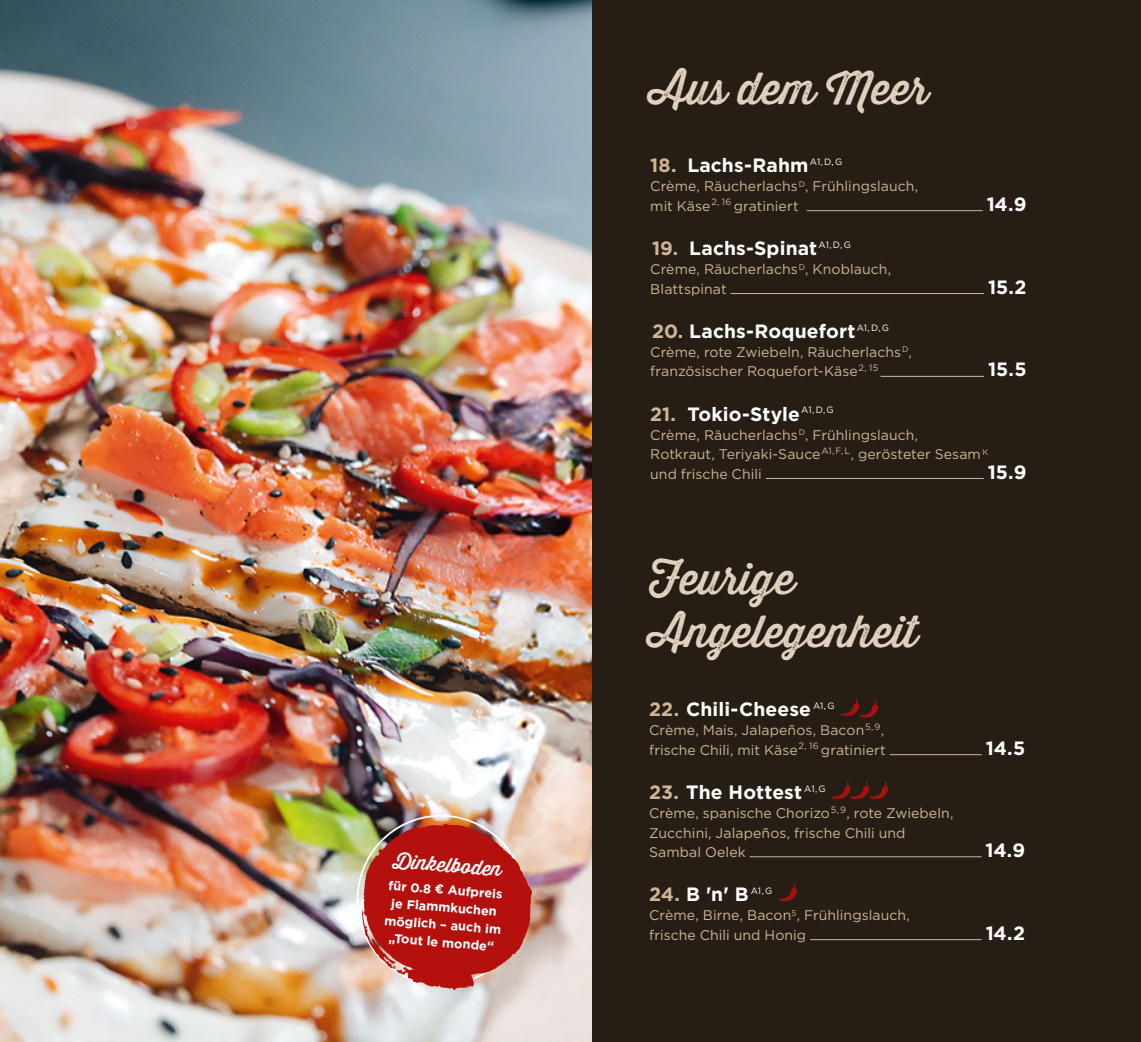
<style>
.page{position:relative;width:1141px;height:1042px;background:#261e15}
.page>*{position:absolute;margin:0;border:0;box-sizing:border-box;transform-origin:0 0}
.t1{font:43.75px/52.5px "Thirsty Rough Reg One";color:#e1d1be}
.t2{font:19.78px "Thirsty Rough Reg";color:#fff}
.t3{font:700 19.25px "Gotham";letter-spacing:.005em;color:#fff}
.t4{font:14px/19.2px "Gotham";letter-spacing:.005em;color:#ceb595}
.t5{font:700 12.78px/17.5px "Gotham";color:#fff;text-align:center}
.s1{color:#ceb595}
</style>
<div class="page">
<img style="left:0;top:0;width:591px;height:1042px">
<img style="left:349px;top:807px;width:184px;height:186px">
<img style="left:362px;top:824px;width:82px;height:115px">
<hr style="left:807px;top:210px;width:176px;height:1px;background:#ceb595">
<hr style="left:731px;top:293px;width:253px;height:1px;background:#ceb595">
<hr style="left:881px;top:376px;width:103px;height:1px;background:#ceb595">
<hr style="left:766px;top:478px;width:218px;height:1px;background:#ceb595">
<hr style="left:890px;top:754px;width:92px;height:1px;background:#ceb595">
<hr style="left:750px;top:856px;width:231px;height:1px;background:#ceb595">
<hr style="left:810px;top:939px;width:172px;height:1px;background:#ceb595">
<svg style="left:840px;top:698px;width:38px;height:19px"></svg>
<svg style="left:831px;top:781px;width:57px;height:18px"></svg>
<svg style="left:778px;top:883px;width:19px;height:18px"></svg>
<h2 class="t2" style="left:394px;top:846px;width:111px;rotate:4deg">Dinkelboden</h2>
<p class="t5" style="left:388px;top:876px;width:119px;rotate:5deg">für 0.8 € Aufpreis je Flammkuchen möglich – auch im „Tout le monde“</p>
<h1 class="t1" style="left:650px;top:62px;width:280px">Aus dem Meer</h1>
<h3 class="t3" style="left:650px;top:153px;width:193px"><span class="s1">18.</span> Lachs-Rahm <sup>A1,</sup> <sup>D,</sup> <sup>G</sup></h3>
<p class="t4" style="left:650px;top:176px;width:269px">Crème, Räucherlachs<sup>D</sup>, Frühlingslauch, mit Käse <sup>2,</sup> <sup>16</sup> gratiniert</p>
<h3 class="t3" style="left:652px;top:235px;width:200px"><span class="s1">19.</span> Lachs-Spinat <sup>A1,</sup> <sup>D,</sup> <sup>G</sup></h3>
<p class="t4" style="left:650px;top:259px;width:242px">Crème, Räucherlachs<sup>D</sup>, Knoblauch,<br>Blattspinat</p>
<h3 class="t3" style="left:652px;top:318px;width:239px"><span class="s1">20.</span> Lachs-Roquefort <sup>A1,</sup> <sup>D,</sup> <sup>G</sup></h3>
<p class="t4" style="left:650px;top:342px;width:263px">Crème, rote Zwiebeln, Räucherlachs<sup>D</sup>, französischer Roquefort-Käse <sup>2,</sup> <sup>15</sup></p>
<h3 class="t3" style="left:987px;top:191px;width:41px">14.9</h3>
<h3 class="t3" style="left:988px;top:274px;width:40px">15.2</h3>
<h3 class="t3" style="left:988px;top:357px;width:40px">15.5</h3>
<h3 class="t3" style="left:650px;top:401px;width:185px"><span class="s1">21.</span> Tokio-Style <sup>A1,</sup> <sup>D,</sup> <sup>G</sup></h3>
<p class="t4" style="left:650px;top:425px;width:340px">Crème, Räucherlachs<sup>D</sup>, Frühlingslauch,<br>Rotkraut, Teriyaki-Sauce <sup>A1,</sup> <sup>F,</sup> <sup>L</sup>, gerösteter Sesam <sup>K </sup>und frische Chili</p>
<h3 class="t3" style="left:988px;top:459px;width:40px">15.9</h3>
<h1 class="t1" style="left:649px;top:552px;width:270px">Feurige<br>Angelegenheit</h1>
<h3 class="t3" style="left:649px;top:696px;width:187px"><span class="s1">22.</span> Chili-Cheese <sup>A1,</sup> <sup>G</sup></h3>
<p class="t4" style="left:649px;top:720px;width:238px">Crème, Mais, Jalapeños, Bacon <sup>5,</sup> <sup>9</sup>, frische Chili, mit Käse <sup>2,</sup> <sup>16</sup> gratiniert</p>
<h3 class="t3" style="left:649px;top:779px;width:178px"><span class="s1">23.</span> The Hottest <sup>A1,</sup> <sup>G</sup></h3>
<p class="t4" style="left:649px;top:803px;width:306px">Crème, spanische Chorizo <sup>5,</sup> <sup>9</sup>, rote Zwiebeln,<br>Zucchini, Jalapeños, frische Chili und<br>Sambal Oelek</p>
<h3 class="t3" style="left:649px;top:881px;width:125px"><span class="s1">24.</span> B 'n' B <sup>A1,</sup> <sup>G</sup></h3>
<p class="t4" style="left:649px;top:905px;width:262px">Crème, Birne, Bacon<sup>5</sup>, Frühlingslauch, frische Chili und Honig</p>
<h3 class="t3" style="left:986px;top:735px;width:41px">14.5</h3>
<h3 class="t3" style="left:986px;top:837px;width:41px">14.9</h3>
<h3 class="t3" style="left:986px;top:920px;width:41px">14.2</h3>
</div>
